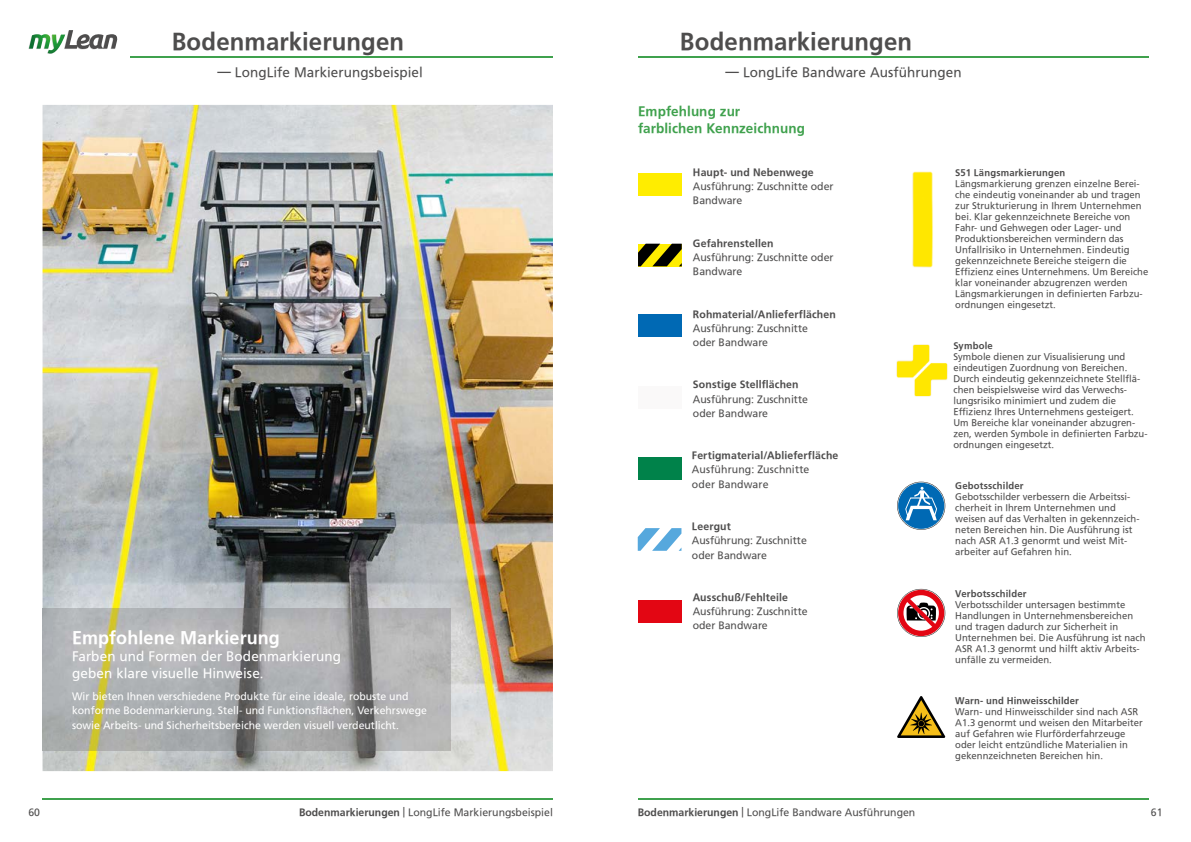
<style>
.page{position:relative;width:1191px;height:842px;background:#fff}
.page>*{position:absolute;margin:0;border:0;box-sizing:border-box;transform-origin:0 0}
.t1{font:700 24px "Frutiger";letter-spacing:.005em;color:#4e4d4d}
.t2{font:700 18px "Frutiger";letter-spacing:.005em;color:#fff}
.t3{font:13.5px/17px "Frutiger";letter-spacing:.005em;color:#fff}
.t4{font:13.5px "Frutiger";color:#4e4d4d}
.t5{font:700 13.5px/17px "Frutiger";letter-spacing:.005em;color:#3fa14d}
.t6{font:10.5px/14.2px "Frutiger";color:#4e4d4d}
.t7{font:10.5px/14.2px "Frutiger";color:#fff}
.t8{font:700 10.5px "Frutiger";letter-spacing:.015em;color:#4e4d4d}
.t9{font:9.5px/11px "Frutiger";color:#4e4d4d}
.t10{font:700 9.5px "Frutiger";letter-spacing:.02em;color:#4e4d4d}
.s1{font-weight:700}
</style>
<div class="page">
<hr style="left:43px;top:799px;width:510px;height:1px;background:#3fa14d">
<hr style="left:130px;top:57px;width:423px;height:1px;background:#3fa14d">
<hr style="left:638px;top:57px;width:510px;height:1px;background:#3fa14d">
<hr style="left:638px;top:799px;width:510px;height:1px;background:#3fa14d">
<svg style="left:28px;top:30px;width:90px;height:20px"></svg>
<img style="left:29px;top:34px;width:36px;height:20px">
<img style="left:43px;top:105px;width:510px;height:666px">
<img style="left:43px;top:608px;width:408px;height:142px">
<div style="left:638px;top:173px;width:43px;height:22px;background:#ffed00"></div>
<div style="left:638px;top:386px;width:43px;height:23px;background:#faf9f9"></div>
<div style="left:638px;top:315px;width:43px;height:22px;background:#0069b4"></div>
<div style="left:638px;top:457px;width:43px;height:22px;background:#00824a"></div>
<div style="left:638px;top:600px;width:43px;height:22px;background:#e30613"></div>
<svg style="left:638px;top:528px;width:43px;height:23px"></svg>
<svg style="left:638px;top:244px;width:43px;height:22px"></svg>
<img style="left:912px;top:171px;width:21px;height:97px">
<svg style="left:897px;top:482px;width:48px;height:48px"></svg>
<svg style="left:897px;top:696px;width:48px;height:42px"></svg>
<svg style="left:897px;top:589px;width:48px;height:48px"></svg>
<img style="left:914px;top:363px;width:34px;height:33px">
<img style="left:896px;top:344px;width:35px;height:34px">
<h1 class="t1" style="left:172px;top:28px;width:234px">Bodenmarkierungen</h1>
<h3 class="t4" style="left:217px;top:64px;width:207px"><span class="s1">—</span> LongLife Markierungsbeispiel</h3>
<h2 class="t2" style="left:72px;top:627px;width:209px">Empfohlene Markierung</h2>
<h3 class="t3" style="left:72px;top:648px;width:270px">Farben und Formen der Bodenmarkierung geben klare visuelle Hinweise.</h3>
<p class="t7" style="left:72px;top:689px;width:356px">Wir bieten Ihnen verschiedene Produkte für eine ideale, robuste und konforme Bodenmarkierung. Stell- und Funktionsflächen, Verkehrswege sowie Arbeits- und Sicherheitsbereiche werden visuell verdeutlicht.</p>
<h1 class="t1" style="left:680px;top:28px;width:234px">Bodenmarkierungen</h1>
<h3 class="t4" style="left:725px;top:64px;width:238px"><span class="s1">—</span> LongLife Bandware Ausführungen</h3>
<h3 class="t5" style="left:638px;top:103px;width:168px">Empfehlung zur farblichen Kennzeichnung</h3>
<p class="t8" style="left:693px;top:166px;width:122px">Haupt- und Nebenwege</p>
<p class="t6" style="left:693px;top:179px;width:142px">Ausführung: Zuschnitte oder<br>Bandware</p>
<p class="t8" style="left:693px;top:237px;width:82px">Gefahrenstellen</p>
<p class="t6" style="left:693px;top:250px;width:142px">Ausführung: Zuschnitte oder<br>Bandware</p>
<p class="t8" style="left:693px;top:308px;width:144px">Rohmaterial/Anlieferflächen</p>
<p class="t6" style="left:693px;top:321px;width:116px">Ausführung: Zuschnitte oder Bandware</p>
<p class="t8" style="left:693px;top:379px;width:107px">Sonstige Stellflächen</p>
<p class="t6" style="left:693px;top:392px;width:116px">Ausführung: Zuschnitte oder Bandware</p>
<p class="t8" style="left:692px;top:449px;width:148px">Fertigmaterial/Ablieferfläche</p>
<p class="t6" style="left:692px;top:463px;width:119px">Ausführung: Zuschnitte oder Bandware</p>
<p class="t8" style="left:692px;top:520px;width:40px">Leergut</p>
<p class="t6" style="left:692px;top:534px;width:116px">Ausführung: Zuschnitte oder Bandware</p>
<p class="t8" style="left:692px;top:591px;width:97px">Ausschuß/Fehlteile</p>
<p class="t6" style="left:692px;top:604px;width:116px">Ausführung: Zuschnitte oder Bandware</p>
<p class="t10" style="left:955px;top:167px;width:112px">S51 Längsmarkierungen</p>
<p class="t9" style="left:955px;top:178px;width:195px">Längsmarkierung grenzen einzelne Berei&shy;che eindeutig voneinander ab und tragen zur Strukturierung in Ihrem Unternehmen bei. Klar gekennzeichnete Bereiche von Fahr- und Gehwegen oder Lager- und Produktionsbereichen vermindern das Unfallrisiko in Unternehmen. Eindeutig gekennzeichnete Bereiche steigern die Effizienz eines Unternehmens. Um Bereiche klar voneinander abzugrenzen werden Längsmarkierungen in definierten Farbzu&shy;ordnungen eingesetzt.</p>
<p class="t10" style="left:953px;top:340px;width:41px">Symbole</p>
<p class="t9" style="left:953px;top:351px;width:196px">Symbole dienen zur Visualisierung und eindeutigen Zuordnung von Bereichen.<br>Durch eindeutig gekennzeichnete Stellflä&shy;chen beispielsweise wird das Verwechs&shy;lungsrisiko minimiert und zudem die Effizienz Ihres Unternehmens gesteigert.<br>Um Bereiche klar voneinander abzugren&shy;zen, werden Symbole in definierten Farbzu&shy;ordnungen eingesetzt.</p>
<p class="t10" style="left:955px;top:480px;width:70px">Gebotsschilder</p>
<p class="t9" style="left:955px;top:492px;width:186px">Gebotsschilder verbessern die Arbeitssi&shy;cherheit in Ihrem Unternehmen und weisen auf das Verhalten in gekennzeich&shy;neten Bereichen hin. Die Ausführung ist nach ASR A1.3 genormt und weist Mit&shy;arbeiter auf Gefahren hin.</p>
<p class="t10" style="left:955px;top:588px;width:73px">Verbotsschilder</p>
<p class="t9" style="left:955px;top:599px;width:192px">Verbotsschilder untersagen bestimmte Handlungen in Unternehmensbereichen und tragen dadurch zur Sicherheit in Unternehmen bei. Die Ausführung ist nach ASR A1.3 genormt und hilft aktiv Arbeits&shy;unfälle zu vermeiden.</p>
<p class="t10" style="left:955px;top:695px;width:125px">Warn- und Hinweisschilder</p>
<p class="t9" style="left:955px;top:706px;width:189px">Warn- und Hinweisschilder sind nach ASR A1.3 genormt und weisen den Mitarbeiter auf Gefahren wie Flurförderfahrzeuge oder leicht entzündliche Materialien in gekennzeichneten Bereichen hin.</p>
<p class="t6" style="left:28px;top:805px;width:13px">60</p>
<p class="t6" style="left:299px;top:805px;width:255px"><span class="s1">Bodenmarkierungen</span> | LongLife Markierungsbeispiel</p>
<p class="t6" style="left:1151px;top:805px;width:13px">61</p>
<p class="t6" style="left:638px;top:805px;width:279px"><span class="s1">Bodenmarkierungen</span> | LongLife Bandware Ausführungen</p>
</div>
